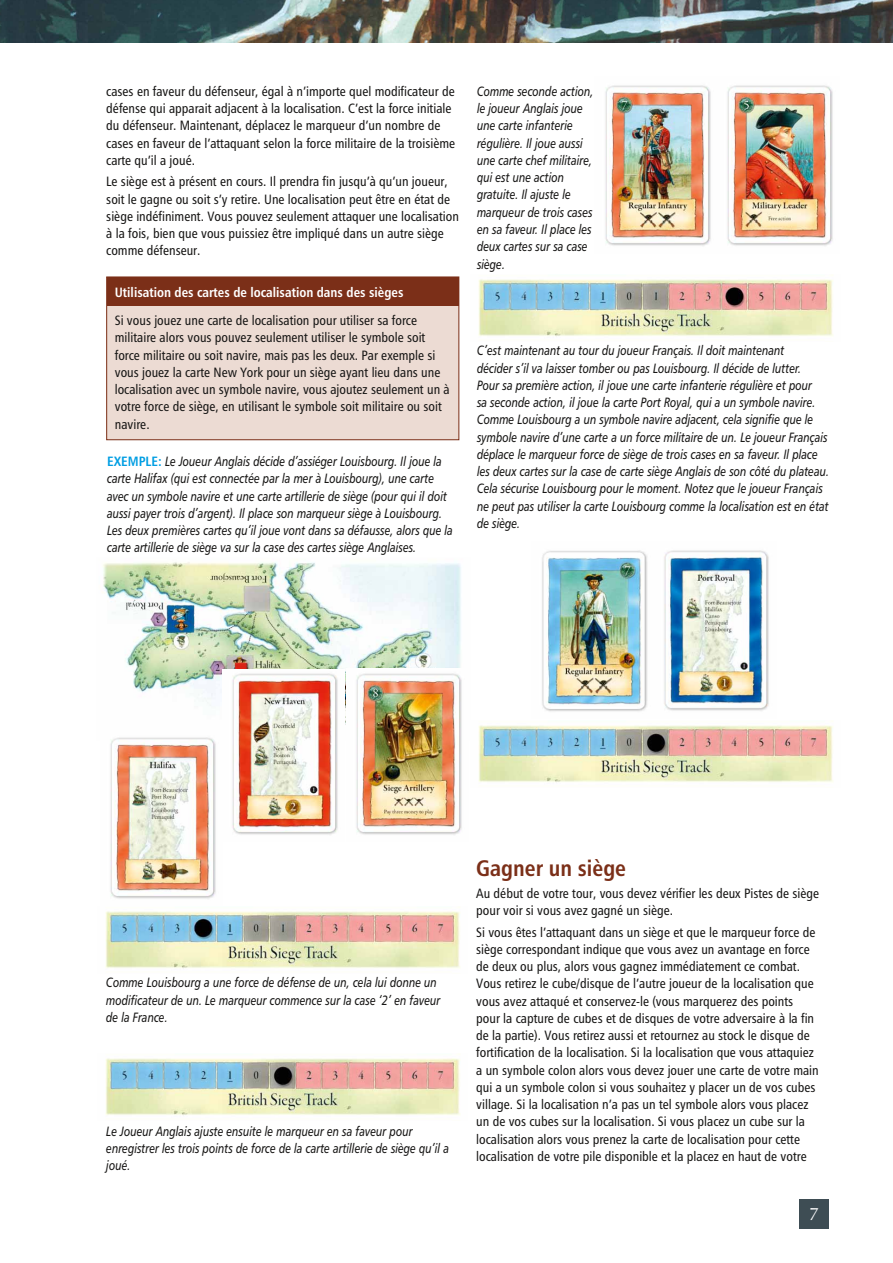
<style>
.page{position:relative;width:893px;height:1263px;background:#fff}
.page>*{position:absolute;margin:0;border:0;box-sizing:border-box;transform-origin:0 0}
.t1{font:22.5px "Humanist 777 BT Bold Condensed B";color:#7b2f18}
.t2{font:18px "Optima LT";color:#fff}
.t3{font:13.5px/17.2px "Humanist 777 BT Roman Condensed B";color:#181716}
.t4{font:13.5px/17.2px "Humanist 777 BT Italic B";color:#181716;scale:.8 1}
.t5{font:13.5px "Humanist 777 BT Bold Condensed B";color:#fff}
.t6{font:13.5px "Humanist 777 BT Bold Condensed B";color:#009ee3}
.s1{font-family:"Humanist 777 BT Bold Condensed B";color:#009ee3}
</style>
<div class="page">
<div style="left:799px;top:1199px;width:30px;height:30px;background:#3e4d54"></div>
<img style="left:478px;top:725px;width:355px;height:58px">
<img style="left:542px;top:550px;width:106px;height:162px">
<img style="left:664px;top:550px;width:105px;height:161px">
<img style="left:478px;top:279px;width:355px;height:58px">
<img style="left:605px;top:85px;width:106px;height:161px">
<img style="left:727px;top:85px;width:106px;height:161px">
<img style="left:103px;top:562px;width:358px;height:163px">
<img style="left:105px;top:911px;width:355px;height:58px">
<img style="left:105px;top:1058px;width:355px;height:58px">
<img style="left:110px;top:737px;width:106px;height:162px">
<img style="left:223px;top:669px;width:121px;height:166px">
<div style="left:107px;top:277px;width:352px;height:163px;background:#ecdbd3"></div>
<div style="left:106px;top:277px;width:353px;height:163px;border:1px solid #7b2f18"></div>
<div style="left:107px;top:277px;width:351px;height:28px;background:#7b2f18"></div>
<img style="left:347px;top:669px;width:115px;height:166px">
<img style="left:0;top:0;width:893px;height:43px">
<p class="t3" style="left:106px;top:82px;width:350px">cases en faveur du défenseur, égal à n’importe quel modificateur de défense qui apparait adjacent à la localisation. C’est la force initiale du défenseur. Maintenant, déplacez le marqueur d’un nombre de cases en faveur de l’attaquant selon la force militaire de la troisième carte qu’il a joué.</p>
<p class="t3" style="left:106px;top:173px;width:354px">Le siège est à présent en cours. Il prendra fin jusqu’à qu’un joueur, soit le gagne ou soit s’y retire. Une localisation peut être en état de siège indéfiniment. Vous pouvez seulement attaquer une localisation à la fois, bien que vous puissiez être impliqué dans un autre siège comme défenseur.</p>
<p class="t5" style="left:115px;top:283px;width:290px">Utilisation des cartes de localisation dans des sièges</p>
<p class="t3" style="left:115px;top:311px;width:336px">Si vous jouez une carte de localisation pour utiliser sa force militaire alors vous pouvez seulement utiliser le symbole soit force militaire ou soit navire, mais pas les deux. Par exemple si vous jouez la carte New York pour un siège ayant lieu dans une localisation avec un symbole navire, vous ajoutez seulement un à votre force de siège, en utilisant le symbole soit militaire ou soit navire.</p>
<p class="t6" style="left:107px;top:453px;width:29px">ExEmple</p>
<p class="t4" style="left:107px;top:452px;width:434px;text-indent:51px"><span class="s1">:</span> Le Joueur Anglais décide d’assiéger Louisbourg. Il joue la carte Halifax (qui est connectée par la mer à Louisbourg), une carte avec un symbole navire et une carte artillerie de siège (pour qui il doit aussi payer trois d’argent). Il place son marqueur siège à Louisbourg.<br>Les deux premières cartes qu’il joue vont dans sa défausse, alors que la carte artillerie de siège va sur la case des cartes siège Anglaises.</p>
<p class="t4" style="left:477px;top:82px;width:147px">Comme seconde action, le joueur Anglais joue une carte infanterie régulière. Il joue aussi une carte chef militaire, qui est une action gratuite. Il ajuste le marqueur de trois cases en sa faveur. Il place les deux cartes sur sa case siège.</p>
<p class="t4" style="left:477px;top:342px;width:442px">C’est maintenant au tour du joueur Français. Il doit maintenant<br>décider s’il va laisser tomber ou pas Louisbourg. Il décide de lutter.<br>Pour sa première action, il joue une carte infanterie régulière et pour<br>sa seconde action, il joue la carte Port Royal, qui a un symbole navire.<br>Comme Louisbourg a un symbole navire adjacent, cela signifie que le symbole navire d’une carte a un force militaire de un. Le joueur Français déplace le marqueur force de siège de trois cases en sa faveur. Il place les deux cartes sur la case de carte siège Anglais de son côté du plateau.<br>Cela sécurise Louisbourg pour le moment. Notez que le joueur Français ne peut pas utiliser la carte Louisbourg comme la localisation est en état de siège.</p>
<p class="t4" style="left:106px;top:974px;width:419px">Comme Louisbourg a une force de défense de un, cela lui donne un modificateur de un. Le marqueur commence sur la case ‘2’ en faveur de la France.</p>
<p class="t4" style="left:106px;top:1122px;width:430px">Le Joueur Anglais ajuste ensuite le marqueur en sa faveur pour enregistrer les trois points de force de la carte artillerie de siège qu’il a joué.</p>
<h1 class="t1" style="left:476px;top:854px;width:151px">Gagner un siège</h1>
<p class="t3" style="left:476px;top:884px;width:345px">Au début de votre tour, vous devez vérifier les deux Pistes de siège pour voir si vous avez gagné un siège.</p>
<p class="t3" style="left:476px;top:923px;width:344px">Si vous êtes l’attaquant dans un siège et que le marqueur force de siège correspondant indique que vous avez un avantage en force de deux ou plus, alors vous gagnez immédiatement ce combat.<br>Vous retirez le cube/disque de l’autre joueur de la localisation que vous avez attaqué et conservez-le (vous marquerez des points pour la capture de cubes et de disques de votre adversaire à la fin de la partie). Vous retirez aussi et retournez au stock le disque de fortification de la localisation. Si la localisation que vous attaquiez a un symbole colon alors vous devez jouer une carte de votre main qui a un symbole colon si vous souhaitez y placer un de vos cubes village. Si la localisation n’a pas un tel symbole alors vous placez un de vos cubes sur la localisation. Si vous placez un cube sur la localisation alors vous prenez la carte de localisation pour cette localisation de votre pile disponible et la placez en haut de votre</p>
<h2 class="t2" style="left:809px;top:1203px;width:12px">7</h2>
</div>
